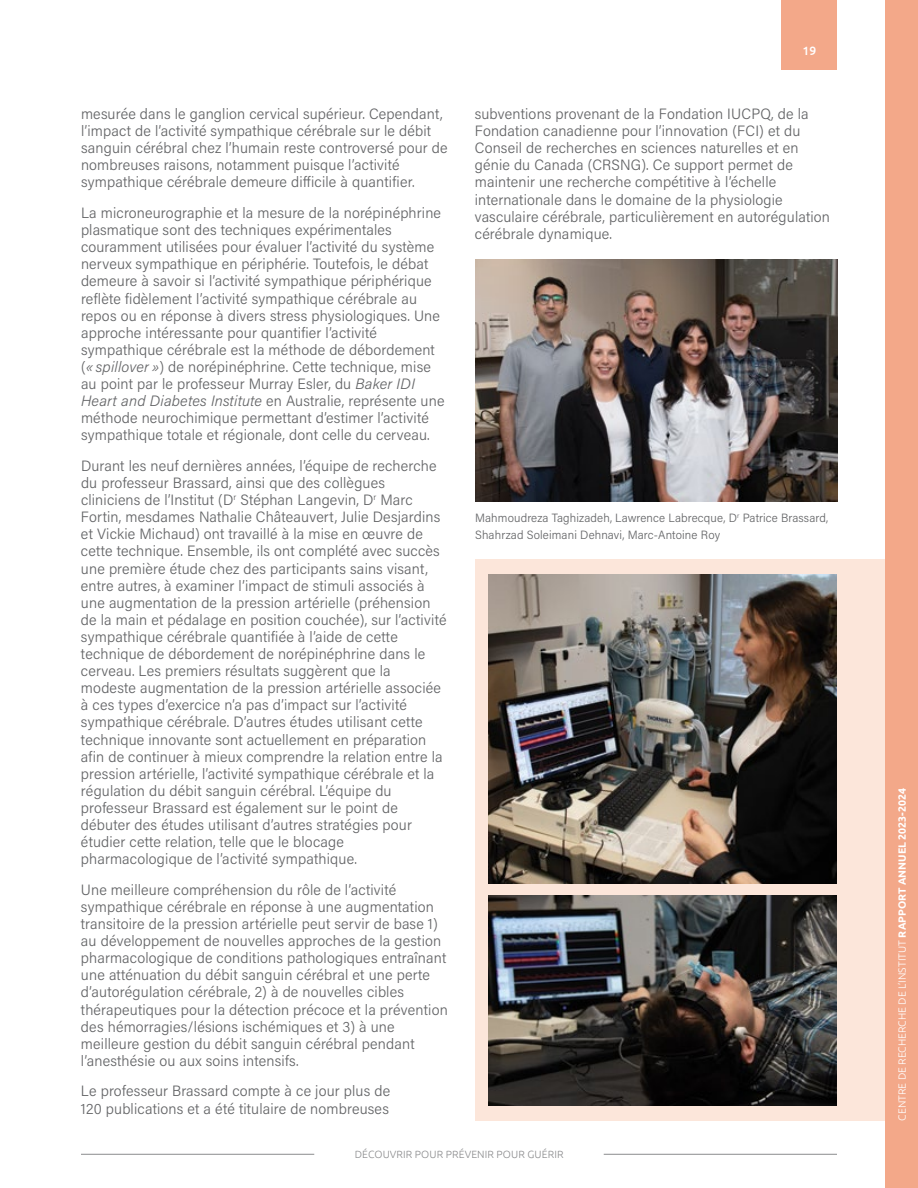
<style>
.page{position:relative;width:918px;height:1188px;background:#fff}
.page>*{position:absolute;margin:0;border:0;box-sizing:border-box;transform-origin:0 0}
.t1{font:15px/17.1px "Acumin Variable Concept";letter-spacing:.01em;color:#636466}
.t2{font:12px/17.1px "Acumin Variable Concept";letter-spacing:.01em;color:#636466}
.t3{font:500 12px "Ubuntu";color:#fff}
.t4{font:300 10.5px "Ubuntu";color:#fff}
.t5{font:300 10.5px "Ubuntu";letter-spacing:.01em;color:#636466}
.t6{font:700 10.5px "Ubuntu";color:#fff}
.s1{font-weight:300}
.s2{font-weight:700}
</style>
<div class="page">
<hr style="left:81px;top:1154px;width:233px;height:1px;background:#636466">
<hr style="left:604px;top:1154px;width:233px;height:1px;background:#636466">
<div style="left:475px;top:559px;width:410px;height:561px;background:#fce6da"></div>
<div style="left:886px;top:0;width:32px;height:1188px;background:#f3a889"></div>
<div style="left:782px;top:0;width:55px;height:69px;background:#f3a889"></div>
<img style="left:489px;top:895px;width:348px;height:211px">
<img style="left:489px;top:575px;width:348px;height:309px">
<img style="left:475px;top:260px;width:362px;height:241px">
<p class="t1" style="left:81px;top:105px;width:368px">mesurée dans le ganglion cervical supérieur. Cependant, l’impact de l’activité sympathique cérébrale sur le débit sanguin cérébral chez l’humain reste controversé pour de nombreuses raisons, notamment puisque l’activité sympathique cérébrale demeure difficile à quantifier.</p>
<p class="t1" style="left:81px;top:204px;width:365px">La microneurographie et la mesure de la norépinéphrine plasmatique sont des techniques expérimentales couramment utilisées pour évaluer l’activité du système nerveux sympathique en périphérie. Toutefois, le débat demeure à savoir si l’activité sympathique périphérique reflète fidèlement l’activité sympathique cérébrale au repos ou en réponse à divers stress physiologiques. Une approche intéressante pour quantifier l’activité sympathique cérébrale est la méthode de débordement (« spillover ») de norépinéphrine. Cette technique, mise au point par le professeur Murray Esler, du Baker IDI Heart and Diabetes Institute en Australie, représente une méthode neurochimique permettant d’estimer l’activité sympathique totale et régionale, dont celle du cerveau.</p>
<p class="t1" style="left:81px;top:457px;width:367px">Durant les neuf dernières années, l’équipe de recherche du professeur Brassard, ainsi que des collègues cliniciens de l’Institut (D<sup>r</sup> Stéphan Langevin, D<sup>r</sup> Marc Fortin, mesdames Nathalie Châteauvert, Julie Desjardins et Vickie Michaud) ont travaillé à la mise en œuvre de cette technique. Ensemble, ils ont complété avec succès une première étude chez des participants sains visant, entre autres, à examiner l’impact de stimuli associés à une augmentation de la pression artérielle (préhension de la main et pédalage en position couchée), sur l’activité sympathique cérébrale quantifiée à l’aide de cette technique de débordement de norépinéphrine dans le cerveau. Les premiers résultats suggèrent que la modeste augmentation de la pression artérielle associée à ces types d’exercice n’a pas d’impact sur l’activité sympathique cérébrale. D’autres études utilisant cette technique innovante sont actuellement en préparation afin de continuer à mieux comprendre la relation entre la pression artérielle, l’activité sympathique cérébrale et la régulation du débit sanguin cérébral. L’équipe du professeur Brassard est également sur le point de débuter des études utilisant d’autres stratégies pour étudier cette relation, telle que le blocage pharmacologique de l’activité sympathique.</p>
<p class="t1" style="left:81px;top:880px;width:368px">Une meilleure compréhension du rôle de l’activité sympathique cérébrale en réponse à une augmentation transitoire de la pression artérielle peut servir de base 1) au développement de nouvelles approches de la gestion pharmacologique de conditions pathologiques entraînant une atténuation du débit sanguin cérébral et une perte d’autorégulation cérébrale, 2) à de nouvelles cibles thérapeutiques pour la détection précoce et la prévention des hémorragies/lésions ischémiques et 3) à une meilleure gestion du débit sanguin cérébral pendant l’anesthésie ou aux soins intensifs.</p>
<p class="t1" style="left:81px;top:1082px;width:311px">Le professeur Brassard compte à ce jour plus de<br>120 publications et a été titulaire de nombreuses</p>
<p class="t3" style="left:803px;top:43px;width:15px">19</p>
<p class="t1" style="left:475px;top:105px;width:357px">subventions provenant de la Fondation IUCPQ, de la Fondation canadienne pour l’innovation (FCI) et du Conseil de recherches en sciences naturelles et en génie du Canada (CRSNG). Ce support permet de maintenir une recherche compétitive à l’échelle internationale dans le domaine de la physiologie vasculaire cérébrale, particulièrement en autorégulation cérébrale dynamique.</p>
<p class="t2" style="left:475px;top:509px;width:355px">Mahmoudreza Taghizadeh, Lawrence Labrecque, D<sup>r</sup> Patrice Brassard,<br>Shahrzad Soleimani Dehnavi, Marc-Antoine Roy</p>
<p class="t5" style="left:355px;top:1148px;width:210px">DÉCOUVRIR POUR PRÉVENIR POUR GUÉRIR</p>
<p class="t6" style="left:896px;top:935px;width:160px;rotate:-90deg"><span class="s1">•</span> RAPPORT ANNUEL 023- 024</p>
<p class="t4" style="left:896px;top:1120px;width:334px;rotate:-90deg">CENTRE DE RECHERCHE DE L’INSTITUT <span class="s2">RAPPORT ANNUEL 2023-2024</span></p>
</div>
